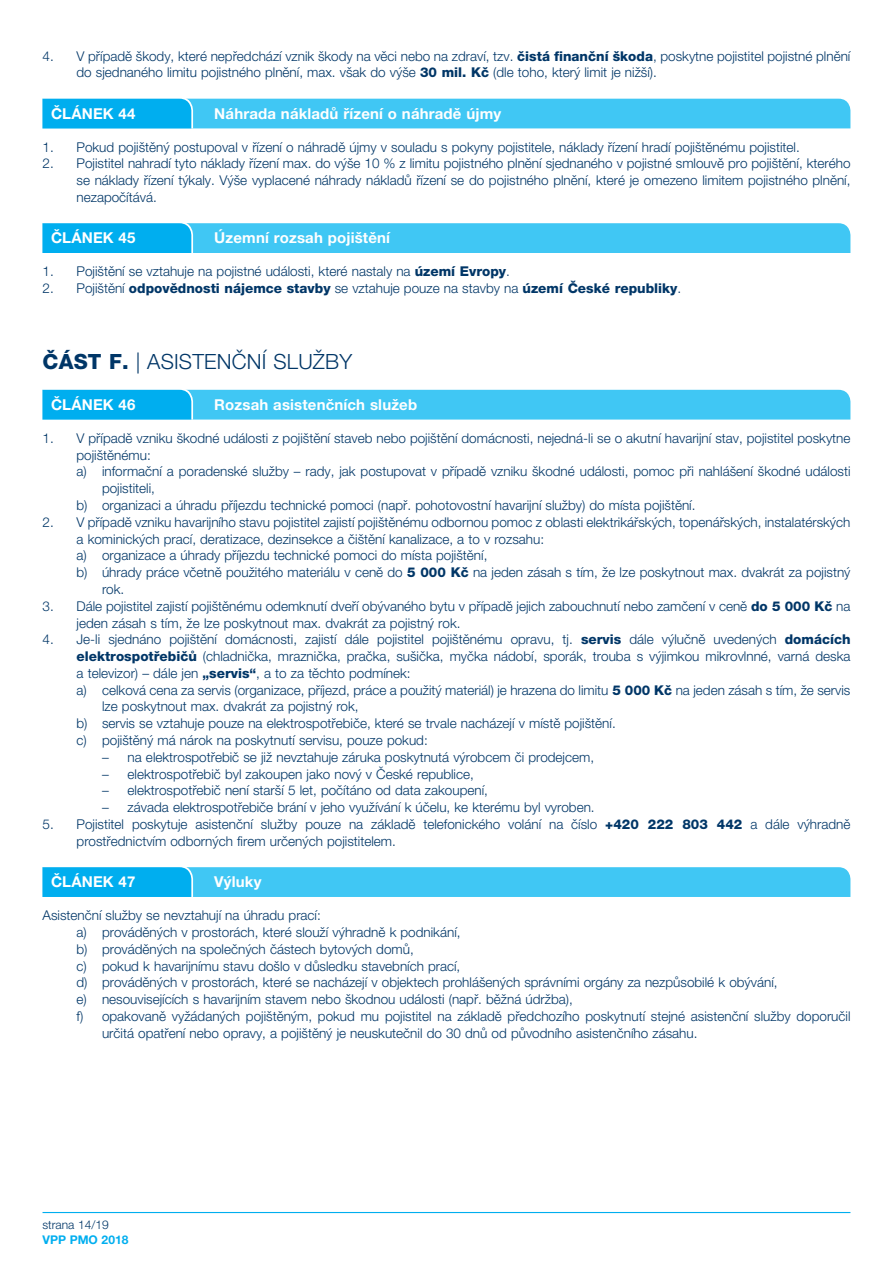
<style>
.page{position:relative;width:893px;height:1263px;background:#fff}
.page>*{position:absolute;margin:0;border:0;box-sizing:border-box;transform-origin:0 0}
.t1{font:300 21px "Helvetica Neue LT Pro";letter-spacing:.01em;color:#003667}
.t2{font:700 15px "Helvetica Neue LT Pro";letter-spacing:.01em;color:#fff}
.t3{font:300 13.5px/16.8px "Helvetica Neue LT Pro";color:#003667}
.t4{font:800 13.5px "Helvetica Neue LT Pro";color:#003667}
.t5{font:300 12px "Helvetica Neue LT Pro";color:#003667}
.t6{font:700 12px "Helvetica Neue LT Pro";color:#00aeef}
.s1{font-weight:800}
.s2{font-weight:300}
</style>
<div class="page">
<hr style="left:43px;top:1212px;width:807px;height:1px;background:#00aeef">
<svg style="left:43px;top:98px;width:807px;height:30px;background:#39c3f3"></svg>
<svg style="left:43px;top:223px;width:807px;height:30px;background:#36c2f3"></svg>
<svg style="left:43px;top:389px;width:807px;height:31px;background:#3cc4f3"></svg>
<svg style="left:43px;top:867px;width:807px;height:30px;background:#36c2f3"></svg>
<p class="t3" style="left:77px;top:47px;width:775px;text-indent:-34px">4. V případě škody, které nepředchází vznik škody na věci nebo na zdraví, tzv. <span class="s1">čistá finanční škoda</span>, poskytne pojistitel pojistné plnění do sjednaného limitu pojistného plnění, max. však do výše <span class="s1">30 mil. Kč</span> (dle toho, který limit je nižší).</p>
<p class="t2" style="left:51px;top:104px;width:86px">ČLÁNEK 44</p>
<p class="t2" style="left:214px;top:104px;width:288px">Náhrada nákladů řízení o náhradě újmy</p>
<p class="t3" style="left:43px;top:138px;width:756px">1. Pokud pojištěný postupoval v řízení o náhradě újmy v souladu s pokyny pojistitele, náklady řízení hradí pojištěnému pojistitel.</p>
<p class="t3" style="left:77px;top:155px;width:775px;text-align:justify;text-indent:-34px">2. Pojistitel nahradí tyto náklady řízení max. do výše 10 % z limitu pojistného plnění sjednaného v pojistné smlouvě pro pojištění, kterého se náklady řízení týkaly. Výše vyplacené náhrady nákladů řízení se do pojistného plnění, které je omezeno limitem pojistného plnění, nezapočítává.</p>
<p class="t2" style="left:51px;top:229px;width:86px">ČLÁNEK 45</p>
<p class="t2" style="left:214px;top:229px;width:177px">Územní rozsah pojištění</p>
<p class="t3" style="left:43px;top:263px;width:466px">1. Pojištění se vztahuje na pojistné události, které nastaly na <span class="s1">území Evropy</span>.</p>
<p class="t4" style="left:43px;top:280px;width:637px"><span class="s2">2. Pojištění</span> odpovědnosti nájemce stavby <span class="s2">se vztahuje pouze na stavby na</span> území České republiky<span class="s2">.</span></p>
<h1 class="t1" style="left:43px;top:348px;width:311px"><span class="s1">ČÁST F.</span> | ASISTENČNÍ SLUŽBY</h1>
<p class="t2" style="left:51px;top:395px;width:86px">ČLÁNEK 46</p>
<p class="t2" style="left:214px;top:395px;width:204px">Rozsah asistenčních služeb</p>
<p class="t3" style="left:43px;top:429px;width:809px">1. V případě vzniku škodné události z pojištění staveb nebo pojištění domácnosti, nejedná-li se o akutní havarijní stav, pojistitel poskytne</p>
<p class="t3" style="left:77px;top:446px;width:76px">pojištěnému:</p>
<p class="t3" style="left:77px;top:463px;width:775px">a) informační a poradenské služby – rady, jak postupovat v případě vzniku škodné události, pomoc při nahlášení škodné události</p>
<p class="t3" style="left:102px;top:480px;width:54px">pojistiteli,</p>
<p class="t3" style="left:77px;top:496px;width:618px">b) organizaci a úhradu příjezdu technické pomoci (např. pohotovostní havarijní služby) do místa pojištění.</p>
<p class="t3" style="left:43px;top:513px;width:809px">2. V případě vzniku havarijního stavu pojistitel zajistí pojištěnému odbornou pomoc z oblasti elektrikářských, topenářských, instalatérských</p>
<p class="t3" style="left:77px;top:530px;width:469px">a kominických prací, deratizace, dezinsekce a čištění kanalizace, a to v rozsahu:</p>
<p class="t3" style="left:77px;top:547px;width:412px">a) organizace a úhrady příjezdu technické pomoci do místa pojištění,</p>
<p class="t3" style="left:77px;top:564px;width:775px">b) úhrady práce včetně použitého materiálu v ceně do <span class="s1">5 000 Kč</span> na jeden zásah s tím, že lze poskytnout max. dvakrát za pojistný</p>
<p class="t3" style="left:102px;top:580px;width:21px">rok.</p>
<p class="t3" style="left:77px;top:597px;width:775px;text-indent:-34px">3. Dále pojistitel zajistí pojištěnému odemknutí dveří obývaného bytu v případě jejich zabouchnutí nebo zamčení v ceně <span class="s1">do 5 000 Kč</span> na jeden zásah s tím, že lze poskytnout max. dvakrát za pojistný rok.</p>
<p class="t3" style="left:43px;top:631px;width:809px">4. Je-li sjednáno pojištění domácnosti, zajistí dále pojistitel pojištěnému opravu, tj. <span class="s1">servis</span> dále výlučně uvedených <span class="s1">domácích</span></p>
<p class="t3" style="left:77px;top:648px;width:775px"><span class="s1">elektrospotřebičů</span> (chladnička, mraznička, pračka, sušička, myčka nádobí, sporák, trouba s výjimkou mikrovlnné, varná deska</p>
<p class="t3" style="left:77px;top:664px;width:336px">a televizor) – dále jen <span class="s1">„servis“</span>, a to za těchto podmínek:</p>
<p class="t3" style="left:77px;top:681px;width:775px">a) celková cena za servis (organizace, příjezd, práce a použitý materiál) je hrazena do limitu <span class="s1">5 000 Kč</span> na jeden zásah s tím, že servis</p>
<p class="t3" style="left:102px;top:698px;width:258px">lze poskytnout max. dvakrát za pojistný rok,</p>
<p class="t3" style="left:77px;top:715px;width:538px">b) servis se vztahuje pouze na elektrospotřebiče, které se trvale nacházejí v místě pojištění.</p>
<p class="t3" style="left:77px;top:731px;width:353px">c) pojištěný má nárok na poskytnutí servisu, pouze pokud:</p>
<p class="t3" style="left:102px;top:748px;width:494px">– na elektrospotřebič se již nevztahuje záruka poskytnutá výrobcem či prodejcem,</p>
<p class="t3" style="left:102px;top:765px;width:373px">– elektrospotřebič byl zakoupen jako nový v České republice,</p>
<p class="t3" style="left:102px;top:782px;width:387px">– elektrospotřebič není starší 5 let, počítáno od data zakoupení,</p>
<p class="t3" style="left:102px;top:799px;width:491px">– závada elektrospotřebiče brání v jeho využívání k účelu, ke kterému byl vyroben.</p>
<p class="t3" style="left:77px;top:815px;width:775px;text-indent:-34px">5. Pojistitel poskytuje asistenční služby pouze na základě telefonického volání na číslo <span class="s1">+420 222 803 442</span> a dále výhradně prostřednictvím odborných firem určených pojistitelem.</p>
<p class="t2" style="left:51px;top:873px;width:86px">ČLÁNEK 47</p>
<p class="t2" style="left:214px;top:873px;width:49px">Výluky</p>
<p class="t3" style="left:43px;top:907px;width:280px">Asistenční služby se nevztahují na úhradu prací:</p>
<p class="t3" style="left:77px;top:923px;width:386px">a) prováděných v prostorách, které slouží výhradně k podnikání,</p>
<p class="t3" style="left:77px;top:940px;width:339px">b) prováděných na společných částech bytových domů,</p>
<p class="t3" style="left:77px;top:957px;width:385px">c) pokud k havarijnímu stavu došlo v důsledku stavebních prací,</p>
<p class="t3" style="left:77px;top:974px;width:703px">d) prováděných v prostorách, které se nacházejí v objektech prohlášených správními orgány za nezpůsobilé k obývání,</p>
<p class="t3" style="left:77px;top:991px;width:498px">e) nesouvisejících s havarijním stavem nebo škodnou události (např. běžná údržba),</p>
<p class="t3" style="left:77px;top:1007px;width:775px">f) opakovaně vyžádaných pojištěným, pokud mu pojistitel na základě předchozího poskytnutí stejné asistenční služby doporučil</p>
<p class="t3" style="left:102px;top:1024px;width:594px">určitá opatření nebo opravy, a pojištěný je neuskutečnil do 30 dnů od původního asistenčního zásahu.</p>
<p class="t5" style="left:43px;top:1218px;width:68px">strana 14/19</p>
<p class="t6" style="left:43px;top:1232px;width:87px">VPP PMO 2018</p>
</div>
